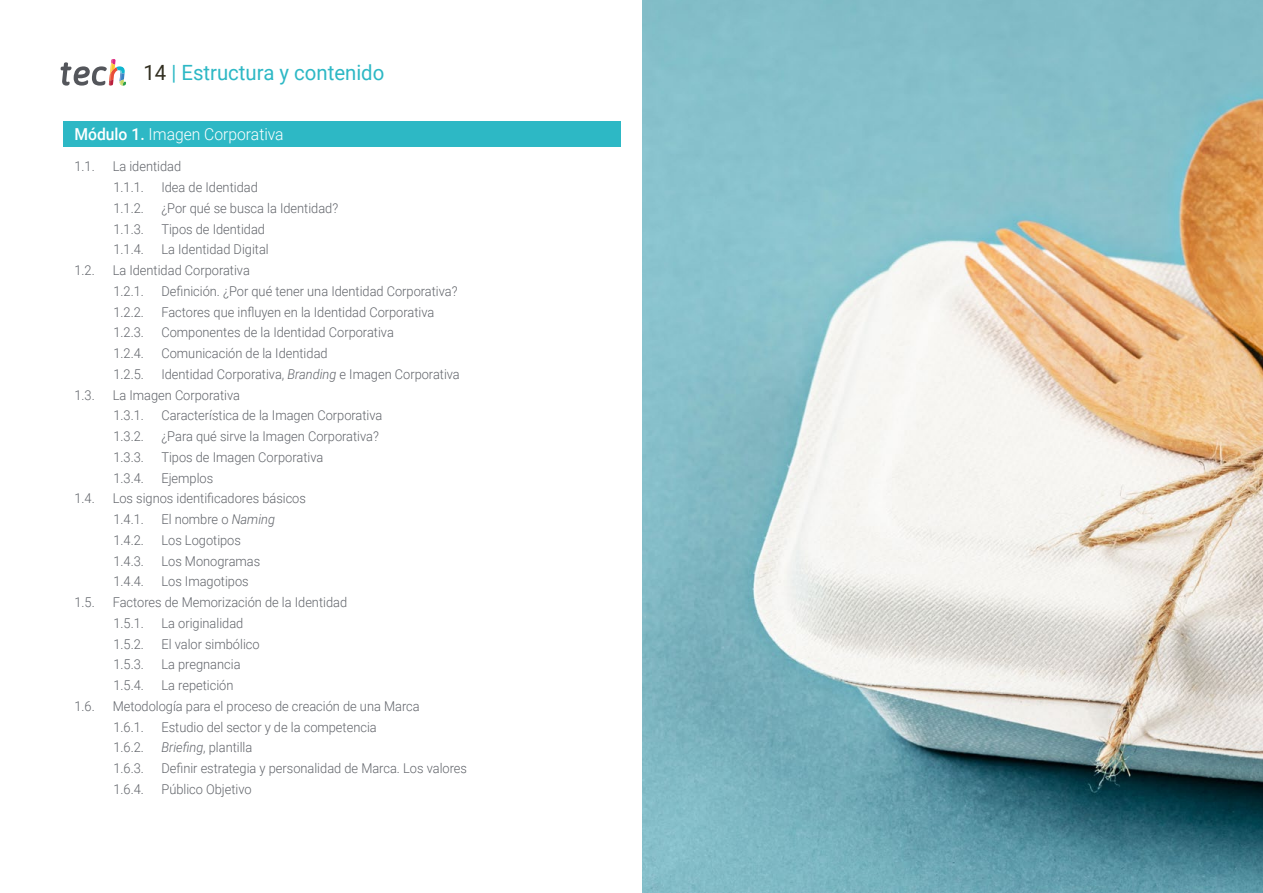
<style>
.page{position:relative;width:1263px;height:893px;background:#fff}
.page>*{position:absolute;margin:0;border:0;box-sizing:border-box;transform-origin:0 0}
.t1{font:21px "Roboto";color:#2db8c5}
.t2{font:300 16.5px "Roboto";color:#fff;scale:.95 1}
.t3{font:300 13.5px/20.7px "Roboto";color:#61646a;scale:.95 1}
.s1{color:#312e20}
.s2{font-weight:500}
.s3{font-style:italic}
</style>
<div class="page">
<svg style="left:61px;top:59px;width:65px;height:27px"></svg>
<div style="left:63px;top:121px;width:558px;height:25px;background:#2db8c5"></div>
<img style="left:642px;top:0;width:621px;height:893px">
<h1 class="t1" style="left:144px;top:57px;width:242px"><span class="s1">14</span> | Estructura y contenido</h1>
<p class="t2" style="left:74px;top:123px;width:222px"><span class="s2">Módulo 1.</span> Imagen Corporativa</p>
<p class="t3" style="left:74px;top:156px;width:23px">1.1.</p>
<p class="t3" style="left:113px;top:156px;width:74px">La identidad<br>1.1.1.</p>
<p class="t3" style="left:161px;top:176px;width:103px">Idea de Identidad</p>
<p class="t3" style="left:113px;top:197px;width:34px">1.1.2.</p>
<p class="t3" style="left:161px;top:197px;width:188px">¿Por qué se busca la Identidad?</p>
<p class="t3" style="left:113px;top:218px;width:34px">1.1.3.</p>
<p class="t3" style="left:161px;top:218px;width:111px">Tipos de Identidad</p>
<p class="t3" style="left:113px;top:239px;width:34px">1.1.4.</p>
<p class="t3" style="left:161px;top:239px;width:114px">La Identidad Digital</p>
<p class="t3" style="left:74px;top:259px;width:23px">1.2.</p>
<p class="t3" style="left:113px;top:259px;width:146px">La Identidad Corporativa<br>1.2.1.</p>
<p class="t3" style="left:161px;top:280px;width:313px">Definición. ¿Por qué tener una Identidad Corporativa?</p>
<p class="t3" style="left:113px;top:301px;width:34px">1.2.2.</p>
<p class="t3" style="left:161px;top:301px;width:289px">Factores que influyen en la Identidad Corporativa</p>
<p class="t3" style="left:113px;top:322px;width:34px">1.2.3.</p>
<p class="t3" style="left:161px;top:322px;width:246px">Componentes de la Identidad Corporativa</p>
<p class="t3" style="left:113px;top:342px;width:34px">1.2.4.</p>
<p class="t3" style="left:161px;top:342px;width:176px">Comunicación de la Identidad</p>
<p class="t3" style="left:113px;top:363px;width:34px">1.2.5.</p>
<p class="t3" style="left:161px;top:363px;width:316px">Identidad Corporativa, <span class="s3">Branding</span> e Imagen Corporativa</p>
<p class="t3" style="left:74px;top:384px;width:23px">1.3.</p>
<p class="t3" style="left:113px;top:384px;width:135px">La Imagen Corporativa<br>1.3.1.</p>
<p class="t3" style="left:161px;top:405px;width:234px">Característica de la Imagen Corporativa</p>
<p class="t3" style="left:113px;top:425px;width:34px">1.3.2.</p>
<p class="t3" style="left:161px;top:425px;width:230px">¿Para qué sirve la Imagen Corporativa?</p>
<p class="t3" style="left:113px;top:446px;width:34px">1.3.3.</p>
<p class="t3" style="left:161px;top:446px;width:172px">Tipos de Imagen Corporativa</p>
<p class="t3" style="left:113px;top:467px;width:34px">1.3.4.</p>
<p class="t3" style="left:161px;top:467px;width:56px">Ejemplos</p>
<p class="t3" style="left:74px;top:488px;width:23px">1.4.</p>
<p class="t3" style="left:113px;top:488px;width:205px">Los signos identificadores básicos<br>1.4.1.</p>
<p class="t3" style="left:161px;top:508px;width:121px">El nombre o <span class="s3">Naming</span></p>
<p class="t3" style="left:113px;top:529px;width:34px">1.4.2.</p>
<p class="t3" style="left:161px;top:529px;width:85px">Los Logotipos</p>
<p class="t3" style="left:113px;top:550px;width:34px">1.4.3.</p>
<p class="t3" style="left:161px;top:550px;width:106px">Los Monogramas</p>
<p class="t3" style="left:113px;top:571px;width:34px">1.4.4.</p>
<p class="t3" style="left:161px;top:571px;width:93px">Los Imagotipos</p>
<p class="t3" style="left:74px;top:591px;width:23px">1.5.</p>
<p class="t3" style="left:113px;top:591px;width:248px">Factores de Memorización de la Identidad<br>1.5.1.</p>
<p class="t3" style="left:161px;top:612px;width:88px">La originalidad</p>
<p class="t3" style="left:113px;top:633px;width:34px">1.5.2.</p>
<p class="t3" style="left:161px;top:633px;width:105px">El valor simbólico</p>
<p class="t3" style="left:113px;top:654px;width:34px">1.5.3.</p>
<p class="t3" style="left:161px;top:654px;width:85px">La pregnancia</p>
<p class="t3" style="left:113px;top:674px;width:34px">1.5.4.</p>
<p class="t3" style="left:161px;top:674px;width:77px">La repetición</p>
<p class="t3" style="left:74px;top:695px;width:23px">1.6.</p>
<p class="t3" style="left:113px;top:695px;width:325px">Metodología para el proceso de creación de una Marca<br>1.6.1.</p>
<p class="t3" style="left:161px;top:716px;width:228px">Estudio del sector y de la competencia</p>
<p class="t3" style="left:113px;top:737px;width:34px">1.6.2.</p>
<p class="t3" style="left:161px;top:737px;width:97px"><span class="s3">Briefing</span>, plantilla</p>
<p class="t3" style="left:113px;top:757px;width:34px">1.6.3.</p>
<p class="t3" style="left:161px;top:757px;width:323px">Definir estrategia y personalidad de Marca. Los valores</p>
<p class="t3" style="left:113px;top:778px;width:34px">1.6.4.</p>
<p class="t3" style="left:161px;top:778px;width:97px">Público Objetivo</p>
</div>
